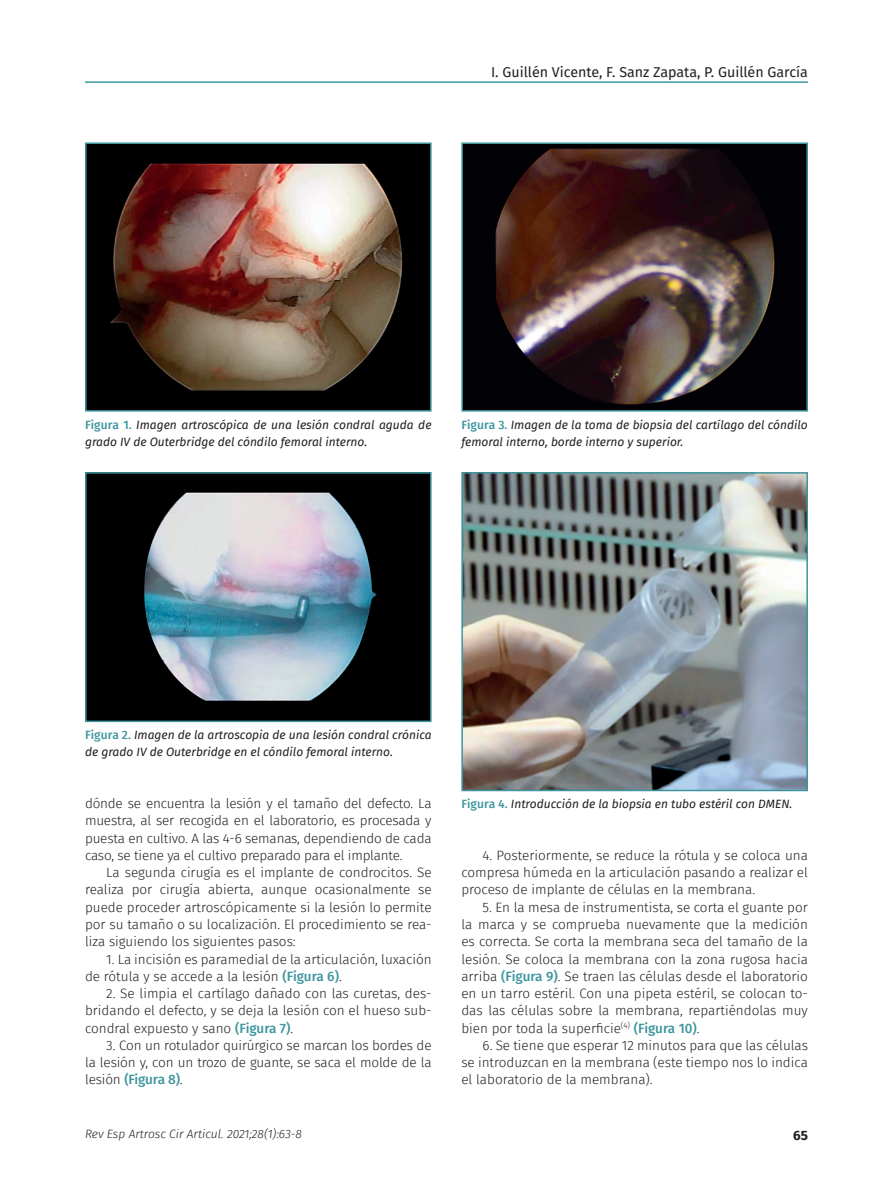
<style>
.page{position:relative;width:893px;height:1191px;background:#fff}
.page>*{position:absolute;margin:0;border:0;box-sizing:border-box;transform-origin:0 0}
.t1{font:14.25px "Fira Sans FS";color:#231f20}
.Párrafo_general{font:300 13.5px/17.2px "Fira Sans FS";color:#231f20;text-align:justify}
.t2{font:700 13.5px "Fira Sans FS";color:#231f20}
.Pie_de_foto{font:italic 12px/17.2px "Fira Sans FS";color:#231f20}
.t3{font:italic 300 12px "Fira Sans FS";color:#231f20}
.s1{font-weight:500;font-style:normal;color:#3d959e}
.s2{font-weight:500;color:#3d959e}
</style>
<div class="page">
<hr style="left:85px;top:81px;width:723px;height:2px;background:#3d959e">
<img style="left:88px;top:145px;width:341px;height:263px">
<div style="left:85px;top:142px;width:347px;height:269px;border:2px solid #3d959e"></div>
<img style="left:464px;top:145px;width:341px;height:263px">
<div style="left:461px;top:142px;width:347px;height:269px;border:2px solid #3d959e"></div>
<img style="left:88px;top:475px;width:341px;height:244px">
<div style="left:85px;top:472px;width:347px;height:250px;border:2px solid #3d959e"></div>
<img style="left:464px;top:475px;width:341px;height:313px">
<div style="left:461px;top:472px;width:347px;height:319px;border:2px solid #3d959e"></div>
<p class="t1" style="left:491px;top:62px;width:318px">I. Guillén Vicente, F. Sanz Zapata, P. Guillén García</p>
<p class="Pie_de_foto" style="left:85px;top:416px;width:348px"><span class="s1">Figura 1.</span> Imagen artroscópica de una lesión condral aguda de grado IV de Outerbridge del cóndilo femoral interno.</p>
<p class="Pie_de_foto" style="left:461px;top:416px;width:348px"><span class="s1">Figura 3.</span> Imagen de la toma de biopsia del cartílago del cóndilo femoral interno, borde interno y superior.</p>
<p class="Pie_de_foto" style="left:85px;top:726px;width:348px"><span class="s1">Figura 2.</span> Imagen de la artroscopia de una lesión condral crónica de grado IV de Outerbridge en el cóndilo femoral interno.</p>
<p class="Párrafo_general" style="left:85px;top:795px;width:348px">dónde se encuentra la lesión y el tamaño del defecto. La muestra, al ser recogida en el laboratorio, es procesada y puesta en cultivo. A las 4-6 semanas, dependiendo de cada caso, se tiene ya el cultivo preparado para el implante.</p>
<p class="Párrafo_general" style="left:85px;top:864px;width:348px;text-indent:21px">La segunda cirugía es el implante de condrocitos. Se realiza por cirugía abierta, aunque ocasionalmente se puede proceder artroscópicamente si la lesión lo permite por su tamaño o su localización. El procedimiento se rea&shy;liza siguiendo los siguientes pasos:</p>
<p class="Párrafo_general" style="left:85px;top:950px;width:348px;text-indent:21px">1. La incisión es paramedial de la articulación, luxación de rótula y se accede a la lesión <span class="s2">(Figura 6)</span>.</p>
<p class="Párrafo_general" style="left:85px;top:984px;width:348px;text-indent:21px">2. Se limpia el cartílago dañado con las curetas, des&shy;bridando el defecto, y se deja la lesión con el hueso sub&shy;condral expuesto y sano <span class="s2">(Figura 7)</span>.</p>
<p class="Párrafo_general" style="left:85px;top:1036px;width:348px;text-indent:21px">3. Con un rotulador quirúrgico se marcan los bordes de la lesión y, con un trozo de guante, se saca el molde de la lesión <span class="s2">(Figura 8)</span>.</p>
<p class="t3" style="left:85px;top:1125px;width:219px">Rev Esp Artrosc Cir Articul. 2021;28(1):63-8</p>
<p class="Pie_de_foto" style="left:461px;top:795px;width:332px"><span class="s1">Figura 4.</span> Introducción de la biopsia en tubo estéril con DMEN.</p>
<p class="Párrafo_general" style="left:461px;top:846px;width:348px;text-indent:21px">4. Posteriormente, se reduce la rótula y se coloca una compresa húmeda en la articulación pasando a realizar el proceso de implante de células en la membrana.</p>
<p class="Párrafo_general" style="left:461px;top:898px;width:348px;text-indent:21px">5. En la mesa de instrumentista, se corta el guante por la marca y se comprueba nuevamente que la medición es correcta. Se corta la membrana seca del tamaño de la lesión. Se coloca la membrana con la zona rugosa hacia arriba <span class="s2">(Figura 9)</span>. Se traen las células desde el laboratorio en un tarro estéril. Con una pipeta estéril, se colocan to&shy;das las células sobre la membrana, repartiéndolas muy bien por toda la superficie<sup>(4)</sup> <span class="s2">(Figura 10)</span>.</p>
<p class="Párrafo_general" style="left:461px;top:1036px;width:348px;text-indent:21px">6. Se tiene que esperar 12 minutos para que las células se introduzcan en la membrana (este tiempo nos lo indica el laboratorio de la membrana).</p>
<p class="t2" style="left:793px;top:1124px;width:16px">65</p>
</div>
